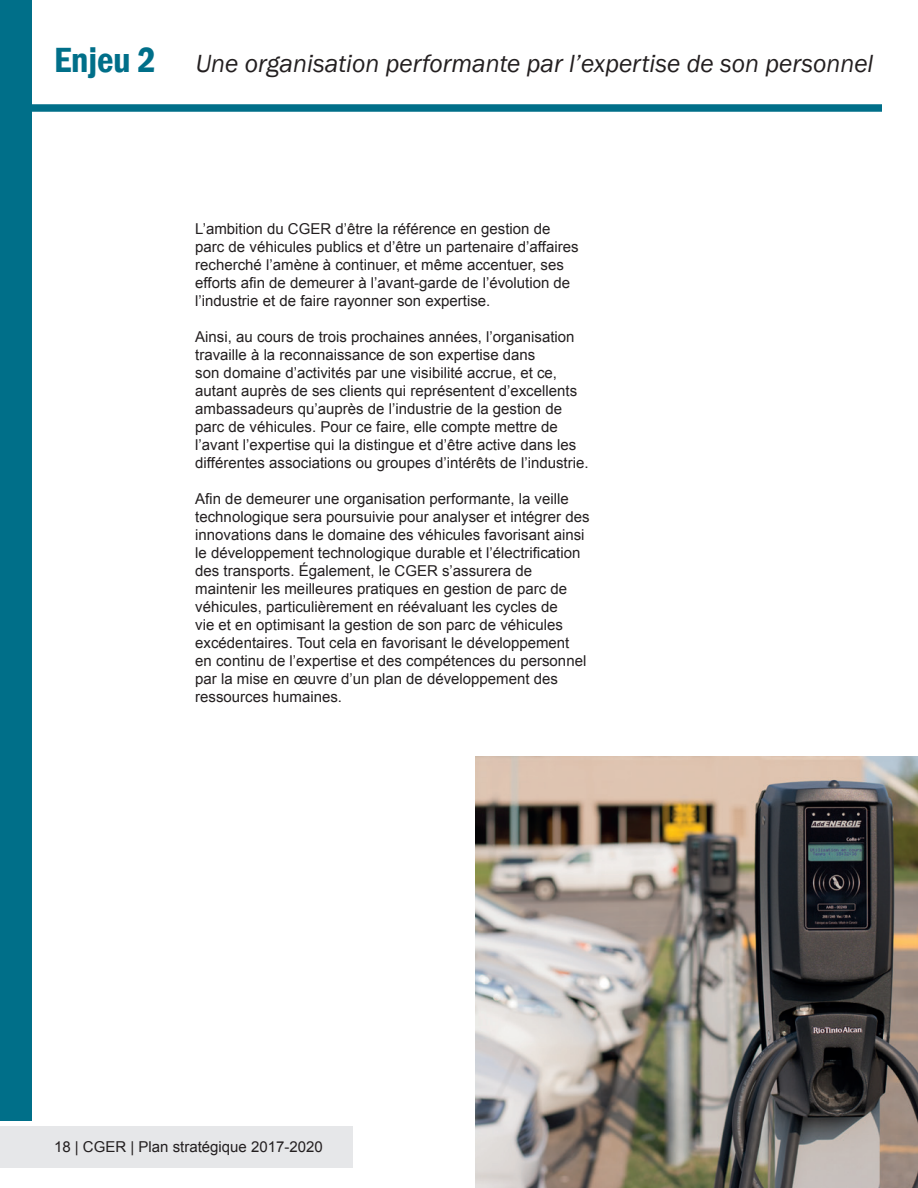
<style>
.page{position:relative;width:918px;height:1188px;background:#fff}
.page>*{position:absolute;margin:0;border:0;box-sizing:border-box;transform-origin:0 0}
.t1{font:600 condensed 36px "Franklin Gothic";color:#006f89}
.t2{font:italic 25.5px "Franklin Gothic";color:#231f20}
.t3{font:15px/18px "Arial";color:#231f20}
</style>
<div class="page">
<div style="left:0;top:0;width:32px;height:1120px;background:#006f89"></div>
<img style="left:476px;top:756px;width:442px;height:432px">
<div style="left:32px;top:104px;width:850px;height:8px;background:#006f89"></div>
<div style="left:0;top:1126px;width:353px;height:42px;background:#e6e7e9"></div>
<h1 class="t1" style="left:54px;top:36px;width:103px">Enjeu 2</h1>
<h2 class="t2" style="left:196px;top:48px;width:679px">Une organisation performante par l’expertise de son personnel</h2>
<p class="t3" style="left:195px;top:220px;width:385px">L’ambition du CGER d’être la référence en gestion de parc de véhicules publics et d’être un partenaire d’affaires recherché l’amène à continuer, et même accentuer, ses efforts afin de demeurer à l’avant-garde de l’évolution de l’industrie et de faire rayonner son expertise.</p>
<p class="t3" style="left:195px;top:328px;width:395px">Ainsi, au cours de trois prochaines années, l’organisation travaille à la reconnaissance de son expertise dans<br>son domaine d’activités par une visibilité accrue, et ce, autant auprès de ses clients qui représentent d’excellents ambassadeurs qu’auprès de l’industrie de la gestion de parc de véhicules. Pour ce faire, elle compte mettre de l’avant l’expertise qui la distingue et d’être active dans les différentes associations ou groupes d’intérêts de l’industrie.</p>
<p class="t3" style="left:195px;top:490px;width:396px">Afin de demeurer une organisation performante, la veille technologique sera poursuivie pour analyser et intégrer des innovations dans le domaine des véhicules favorisant ainsi le développement technologique durable et l’électrification des transports. Également, le CGER s’assurera de maintenir les meilleures pratiques en gestion de parc de véhicules, particulièrement en réévaluant les cycles de<br>vie et en optimisant la gestion de son parc de véhicules excédentaires. Tout cela en favorisant le développement en continu de l’expertise et des compétences du personnel par la mise en œuvre d’un plan de développement des ressources humaines.</p>
<p class="t3" style="left:54px;top:1138px;width:270px">18 | CGER | Plan stratégique 2017-2020</p>
</div>
